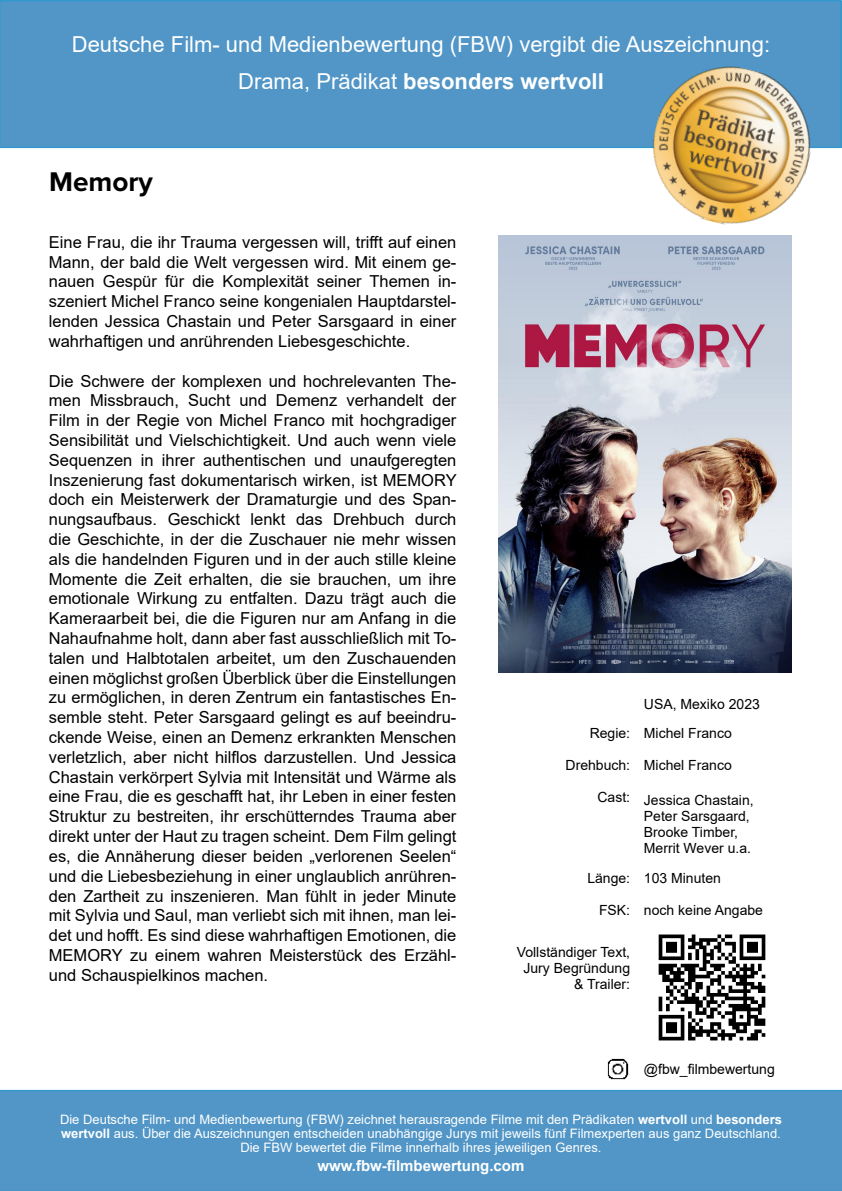
<style>
.page{position:relative;width:842px;height:1191px;background:#fff}
.page>*{position:absolute;margin:0;border:0;box-sizing:border-box;transform-origin:0 0}
.t1{font:700 28px "Proxima Nova";color:#000}
.t2{font:22px/36.8px "Arial";color:#fff;text-align:center}
.t3{font:16.5px/19.8px "Arial";color:#000;text-align:justify}
.t4{font:700 15px "Arial";color:#fff}
.t5{font:14px/16px "Arial";color:#000}
.t6{font:13px/13.9px "Arial";color:#fff;text-align:center}
.s1{font-weight:700}
</style>
<div class="page">
<div style="left:0;top:0;width:842px;height:148px;background:#5196c7"></div>
<div style="left:0;top:1089px;width:842px;height:102px;background:#5196c7"></div>
<img style="left:637px;top:51px;width:189px;height:190px">
<img style="left:607px;top:1058px;width:22px;height:22px">
<img style="left:499px;top:236px;width:292px;height:436px">
<img style="left:658px;top:934px;width:108px;height:107px">
<h2 class="t2" style="left:72px;top:26px;width:700px">Deutsche Film- und Medienbewertung (FBW) vergibt die Auszeichnung:<br>Drama, Prädikat <span class="s1">besonders wertvoll</span></h2>
<h1 class="t1" style="left:49px;top:160px;width:105px">Memory</h1>
<p class="t3" style="left:49px;top:232px;width:409px">Eine Frau, die ihr Trauma vergessen will, trifft auf einen Mann, der bald die Welt vergessen wird. Mit einem ge&shy;nauen Gespür für die Komplexität seiner Themen in&shy;szeniert Michel Franco seine kongenialen Hauptdarstel&shy;lenden Jessica Chastain und Peter Sarsgaard in einer wahrhaftigen und anrührenden Liebesgeschichte.</p>
<p class="t3" style="left:49px;top:371px;width:409px">Die Schwere der komplexen und hochrelevanten The&shy;men Missbrauch, Sucht und Demenz verhandelt der Film in der Regie von Michel Franco mit hochgradiger Sensibilität und Vielschichtigkeit. Und auch wenn viele Sequenzen in ihrer authentischen und unaufgeregten Inszenierung fast dokumentarisch wirken, ist MEMORY doch ein Meisterwerk der Dramaturgie und des Span&shy;nungsaufbaus. Geschickt lenkt das Drehbuch durch die Geschichte, in der die Zuschauer nie mehr wissen als die handelnden Figuren und in der auch stille kleine Momente die Zeit erhalten, die sie brauchen, um ihre emotionale Wirkung zu entfalten. Dazu trägt auch die Kameraarbeit bei, die die Figuren nur am Anfang in die Nahaufnahme holt, dann aber fast ausschließlich mit To&shy;talen und Halbtotalen arbeitet, um den Zuschauenden einen möglichst großen Überblick über die Einstellungen zu ermöglichen, in deren Zentrum ein fantastisches En&shy;semble steht. Peter Sarsgaard gelingt es auf beeindru&shy;ckende Weise, einen an Demenz erkrankten Menschen verletzlich, aber nicht hilflos darzustellen. Und Jessica Chastain verkörpert Sylvia mit Intensität und Wärme als eine Frau, die es geschafft hat, ihr Leben in einer festen Struktur zu bestreiten, ihr erschütterndes Trauma aber direkt unter der Haut zu tragen scheint. Dem Film gelingt es, die Annäherung dieser beiden „verlorenen Seelen“ und die Liebesbeziehung in einer unglaublich anrühren&shy;den Zartheit zu inszenieren. Man fühlt in jeder Minute mit Sylvia und Saul, man verliebt sich mit ihnen, man lei&shy;det und hofft. Es sind diese wahrhaftigen Emotionen, die MEMORY zu einem wahren Meisterstück des Erzähl&shy;und Schauspielkinos machen.</p>
<p class="t5" style="left:590px;top:690px;width:172px;line-height:28.8px;text-indent:54px">USA, Mexiko 2023<br>Regie: Michel Franco</p>
<p class="t5" style="left:566px;top:757px;width:66px">Drehbuch:</p>
<p class="t5" style="left:597px;top:789px;width:34px">Cast:</p>
<p class="t5" style="left:644px;top:757px;width:89px">Michel Franco</p>
<p class="t5" style="left:644px;top:791px;width:111px">Jessica Chastain,<br>Peter Sarsgaard,<br>Brooke Timber,<br>Merrit Wever u.a.</p>
<p class="t5" style="left:587px;top:869px;width:44px">Länge:</p>
<p class="t5" style="left:599px;top:901px;width:33px">FSK:</p>
<p class="t5" style="left:517px;top:943px;width:115px;text-align:right">Vollständiger Text,<br>Jury Begründung &amp; Trailer:</p>
<p class="t5" style="left:644px;top:869px;width:79px">103 Minuten</p>
<p class="t5" style="left:644px;top:901px;width:121px">noch keine Angabe</p>
<p class="t5" style="left:644px;top:1061px;width:132px">@fbw_filmbewertung</p>
<p class="t6" style="left:60px;top:1112px;width:723px">Die Deutsche Film- und Medienbewertung (FBW) zeichnet herausragende Filme mit den Prädikaten <span class="s1">wertvoll</span> und <span class="s1">besonders wertvoll</span> aus. Über die Auszeichnungen entscheiden unabhängige Jurys mit jeweils fünf Filmexperten aus ganz Deutschland.<br>Die FBW bewertet die Filme innerhalb ihres jeweiligen Genres.</p>
<p class="t4" style="left:317px;top:1154px;width:208px">www.fbw-filmbewertung.com</p>
</div>
